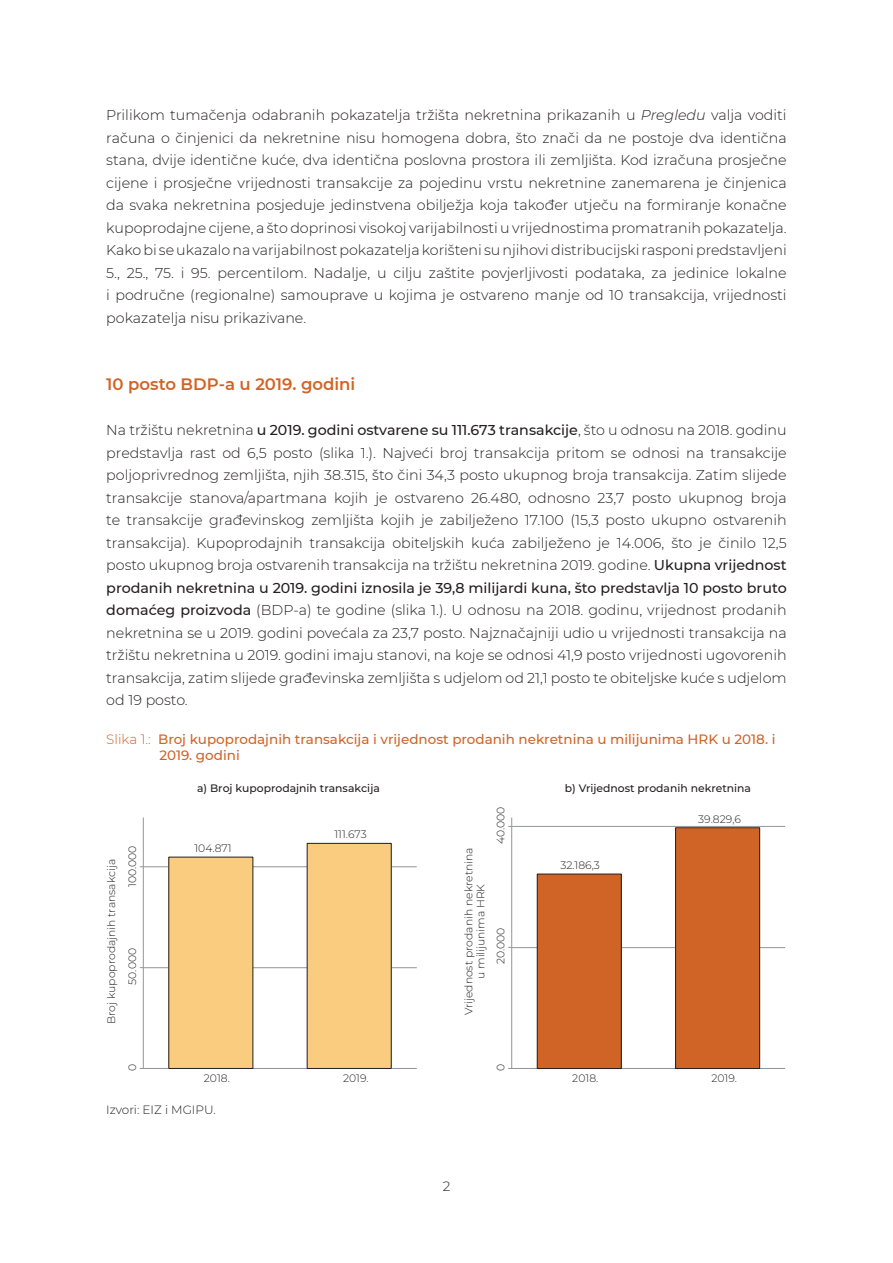
<style>
.page{position:relative;width:893px;height:1263px;background:#fff}
.page>*{position:absolute;margin:0;border:0;box-sizing:border-box;transform-origin:0 0}
.t1{font:600 16.5px "Montserrat";color:#d06427}
.t2{font:300 14.25px/22.5px "Montserrat";color:#231f20;text-align:justify}
.t3{font:500 13.5px/16.2px "Montserrat";color:#d06427}
.t4{font:300 13.5px "Montserrat";color:#231f20}
.t5{font:300 12px "Montserrat";color:#231f20}
.t6{font:300 10.8px/11.9px "Montserrat";color:#231f20;text-align:center}
.t7{font:500 10.8px "Montserrat";color:#231f20}
.s1{font-style:italic}
.s2{font-weight:500}
.s3{font-weight:300}
</style>
<div class="page">
<hr style="left:143px;top:817px;width:1px;height:251px;background:#939598">
<hr style="left:143px;top:1068px;width:274px;height:1px;background:#939598">
<hr style="left:511px;top:817px;width:1px;height:251px;background:#939598">
<hr style="left:512px;top:1068px;width:273px;height:1px;background:#939598">
<hr style="left:512px;top:947px;width:273px;height:1px;background:#939598">
<hr style="left:512px;top:826px;width:273px;height:1px;background:#939598">
<div style="left:537px;top:874px;width:84px;height:194px;background:#d06427"></div>
<div style="left:537px;top:874px;width:85px;height:195px;border:1px solid #231f20"></div>
<div style="left:676px;top:828px;width:84px;height:240px;background:#d06427"></div>
<div style="left:675px;top:827px;width:85px;height:242px;border:1px solid #231f20"></div>
<hr style="left:143px;top:967px;width:274px;height:1px;background:#939598">
<hr style="left:143px;top:866px;width:274px;height:1px;background:#939598">
<div style="left:169px;top:857px;width:84px;height:211px;background:#f9cc80"></div>
<div style="left:307px;top:843px;width:84px;height:225px;background:#f9cc80"></div>
<div style="left:307px;top:843px;width:85px;height:226px;border:1px solid #231f20"></div>
<p class="t2" style="left:106px;top:103px;width:682px">Prilikom tumačenja odabranih pokazatelja tržišta nekretnina prikazanih u <span class="s1">Pregledu</span> valja voditi računa o činjenici da nekretnine nisu homogena dobra, što znači da ne postoje dva identična stana, dvije identične kuće, dva identična poslovna prostora ili zemljišta. Kod izračuna prosječne cijene i prosječne vrijednosti transakcije za pojedinu vrstu nekretnine zanemarena je činjenica da svaka nekretnina posjeduje jedinstvena obilježja koja također utječu na formiranje konačne kupoprodajne cijene, a što doprinosi visokoj varijabilnosti u vrijednostima promatranih pokazatelja.<br>Kako bi se ukazalo na varijabilnost pokazatelja korišteni su njihovi distribucijski rasponi predstavljeni 5., 25., 75. i 95. percentilom. Nadalje, u cilju zaštite povjerljivosti podataka, za jedinice lokalne i područne (regionalne) samouprave u kojima je ostvareno manje od 10 transakcija, vrijednosti pokazatelja nisu prikazivane.</p>
<p class="t1" style="left:106px;top:373px;width:250px">10 posto BDP-a u 2019. godini</p>
<p class="t2" style="left:106px;top:418px;width:682px">Na tržištu nekretnina <span class="s2">u 2019. godini ostvarene su 111.673 transakcije</span>, što u odnosu na 2018. godinu predstavlja rast od 6,5 posto (slika 1.). Najveći broj transakcija pritom se odnosi na transakcije poljoprivrednog zemljišta, njih 38.315, što čini 34,3 posto ukupnog broja transakcija. Zatim slijede transakcije stanova/apartmana kojih je ostvareno 26.480, odnosno 23,7 posto ukupnog broja te transakcije građevinskog zemljišta kojih je zabilježeno 17.100 (15,3 posto ukupno ostvarenih transakcija). Kupoprodajnih transakcija obiteljskih kuća zabilježeno je 14.006, što je činilo 12,5 posto ukupnog broja ostvarenih transakcija na tržištu nekretnina 2019. godine. <span class="s2">Ukupna vrijednost prodanih nekretnina u 2019. godini iznosila je 39,8 milijardi kuna, što predstavlja 10 posto bruto domaćeg proizvoda</span> (BDP-a) te godine (slika 1.). U odnosu na 2018. godinu, vrijednost prodanih nekretnina se u 2019. godini povećala za 23,7 posto. Najznačajniji udio u vrijednosti transakcija na tržištu nekretnina u 2019. godini imaju stanovi, na koje se odnosi 41,9 posto vrijednosti ugovorenih transakcija, zatim slijede građevinska zemljišta s udjelom od 21,1 posto te obiteljske kuće s udjelom od 19 posto.</p>
<p class="t3" style="left:159px;top:730px;width:617px;text-indent:-53px"><span class="s3">Slika 1.:</span> Broj kupoprodajnih transakcija i vrijednost prodanih nekretnina u milijunima HRK u 2018. i<br>2019. godini</p>
<p class="t7" style="left:197px;top:783px;width:184px">a) Broj kupoprodajnih transakcija</p>
<p class="t6" style="left:106px;top:1024px;width:166px;rotate:-90deg">Broj kupoprodajnih transakcija</p>
<p class="t6" style="left:127px;top:887px;width:43px;rotate:-90deg">100.000</p>
<p class="t6" style="left:127px;top:985px;width:38px;rotate:-90deg">50.000</p>
<p class="t6" style="left:127px;top:1071px;width:9px;rotate:-90deg">0</p>
<p class="t6" style="left:194px;top:843px;width:39px">104.871</p>
<p class="t6" style="left:338px;top:829px;width:30px">116 37</p>
<p class="t6" style="left:334px;top:829px;width:15px">1 .</p>
<p class="t6" style="left:204px;top:1073px;width:27px">2018.</p>
<p class="t6" style="left:343px;top:1073px;width:27px">2019.</p>
<p class="t5" style="left:106px;top:1101px;width:111px">Izvori: EIZ i MGIPU.</p>
<p class="t6" style="left:464px;top:1015px;width:169px;rotate:-90deg">Vrijednost prodanih nekretnina u milijunima HRK</p>
<p class="t6" style="left:496px;top:844px;width:39px;rotate:-90deg">40.000</p>
<p class="t6" style="left:496px;top:964px;width:38px;rotate:-90deg">20.000</p>
<p class="t6" style="left:496px;top:1071px;width:9px;rotate:-90deg">0</p>
<p class="t4" style="left:443px;top:1177px;width:9px">2</p>
<p class="t7" style="left:565px;top:783px;width:188px">b) Vrijednost prodanih nekretnina</p>
<p class="t6" style="left:560px;top:860px;width:41px">3 .218 3</p>
<p class="t6" style="left:585px;top:860px;width:10px">6,</p>
<p class="t6" style="left:704px;top:814px;width:38px">9 829,6</p>
<p class="t6" style="left:698px;top:814px;width:16px">3 .</p>
<p class="t6" style="left:572px;top:1073px;width:27px">2018.</p>
<p class="t6" style="left:711px;top:1073px;width:27px">2019.</p>
</div>
